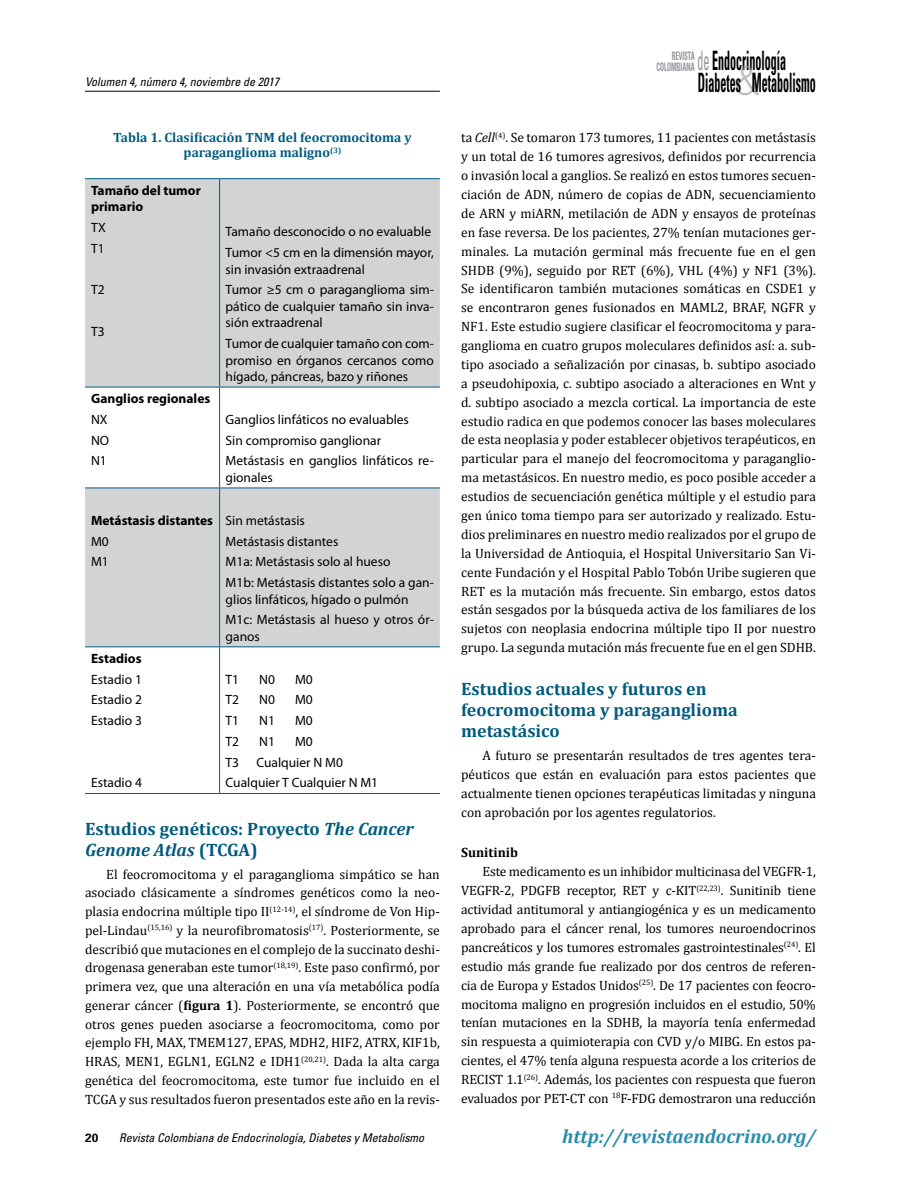
<style>
.page{position:relative;width:918px;height:1188px;background:#fff}
.page>*{position:absolute;margin:0;border:0;box-sizing:border-box;transform-origin:0 0}
.t1{font:700 condensed 26.7px/21.5px "Univers";color:#000;scale:.45 1}
.t2{font:italic 700 19.5px "Cambria";color:#2a8cac}
.t3{font:700 18px/21.1px "Cambria";color:#005b7f}
.t4{font:13.5px/18.9px "Cambria";color:#000;text-align:justify}
.t5{font:13.5px/20.7px "Myriad Pro";color:#000}
.t6{font:700 13.5px/16.5px "Myriad Pro";color:#000}
.t7{font:700 13.5px/15px "Cambria";color:#005b7f;text-align:center}
.t8{font:700 13.5px "Cambria";color:#000}
.t9{font:italic condensed 12px "Univers";color:#000}
.t10{font:700 12px "Univers";color:#000}
.t11{font:700 condensed 11.7px/10.5px "Univers";color:#939598;text-align:right;scale:.56 1}
.s1{font-style:italic}
.s2{font-weight:700}
.s3{font-weight:400;color:#939598}
.s4{font-family:"Akzidenz Grotesk BE";font-weight:300;font-stretch:normal;font-size:40.65px;color:#939598}
</style>
<div class="page">
<hr style="left:85px;top:91px;width:355px;height:1px;background:#000">
<svg style="left:85px;top:179px;width:355px;height:467px;fill:#d1d3d4"></svg>
<hr style="left:85px;top:178px;width:135px;height:1px;background:#005b7f">
<hr style="left:220px;top:178px;width:220px;height:1px;background:#005b7f">
<hr style="left:219px;top:179px;width:1px;height:208px;background:#005b7f">
<hr style="left:85px;top:387px;width:135px;height:1px;background:#005b7f">
<hr style="left:220px;top:387px;width:220px;height:1px;background:#005b7f">
<hr style="left:219px;top:387px;width:1px;height:101px;background:#005b7f">
<hr style="left:85px;top:488px;width:135px;height:1px;background:#005b7f">
<hr style="left:220px;top:488px;width:220px;height:1px;background:#005b7f">
<hr style="left:219px;top:488px;width:1px;height:158px;background:#005b7f">
<hr style="left:85px;top:646px;width:135px;height:1px;background:#005b7f">
<hr style="left:220px;top:646px;width:220px;height:1px;background:#005b7f">
<hr style="left:219px;top:647px;width:1px;height:146px;background:#005b7f">
<hr style="left:85px;top:793px;width:135px;height:1px;background:#005b7f">
<hr style="left:220px;top:793px;width:220px;height:1px;background:#005b7f">
<p class="t9" style="left:85px;top:74px;width:196px">Volumen 4, número 4, noviembre de 2017</p>
<p class="t7" style="left:113px;top:130px;width:300px">Tabla 1. Clasificación TNM del feocromocitoma y paraganglioma maligno<sup>(3)</sup></p>
<p class="t6" style="left:91px;top:182px;width:111px">Tamaño del tumor primario</p>
<p class="t5" style="left:91px;top:217px;width:16px">TX<br>T1</p>
<p class="t5" style="left:91px;top:279px;width:15px">T2</p>
<p class="t5" style="left:91px;top:321px;width:15px">T3</p>
<p class="t5" style="left:226px;top:221px;width:210px">Tamaño desconocido o no evaluable<br>Tumor &lt;5 cm en la dimensión mayor,</p>
<p class="t5" style="left:226px;top:258px;width:210px">sin invasión extraadrenal<br>Tumor ≥5 cm o paraganglioma sim-</p>
<p class="t5" style="left:226px;top:298px;width:210px;line-height:16.5px">pático de cualquier tamaño sin inva&shy;sión extraadrenal</p>
<p class="t5" style="left:226px;top:335px;width:210px;line-height:16.5px;text-align:justify">Tumor de cualquier tamaño con com&shy;promiso en órganos cercanos como hígado, páncreas, bazo y riñones</p>
<p class="t6" style="left:91px;top:390px;width:121px">Ganglios regionales</p>
<p class="t5" style="left:91px;top:409px;width:20px;text-align:justify">NX NO N1</p>
<p class="t5" style="left:226px;top:409px;width:210px">Ganglios linfáticos no evaluables<br>Sin compromiso ganglionar<br>Metástasis en ganglios linfáticos re-</p>
<p class="t5" style="left:226px;top:467px;width:49px">gionales</p>
<p class="t6" style="left:91px;top:512px;width:124px">Metástasis distantes</p>
<p class="t5" style="left:91px;top:530px;width:19px">M0<br>M1</p>
<p class="t5" style="left:226px;top:510px;width:210px">Sin metástasis<br>Metástasis distantes<br>M1a: Metástasis solo al hueso<br>M1b: Metástasis distantes solo a gan-</p>
<p class="t5" style="left:226px;top:588px;width:210px">glios linfáticos, hígado o pulmón<br>M1c: Metástasis al hueso y otros ór-</p>
<p class="t5" style="left:226px;top:626px;width:36px">ganos</p>
<p class="t6" style="left:91px;top:650px;width:52px">Estadios</p>
<p class="t5" style="left:91px;top:669px;width:52px;text-align:justify">Estadio 1<br>Estadio 2<br>Estadio 3</p>
<p class="t5" style="left:91px;top:772px;width:52px">Estadio 4</p>
<p class="t5" style="left:226px;top:669px;width:15px">T1</p>
<p class="t5" style="left:259px;top:669px;width:17px">N0</p>
<p class="t5" style="left:295px;top:669px;width:19px">M0</p>
<p class="t5" style="left:226px;top:689px;width:15px">T2</p>
<p class="t5" style="left:259px;top:689px;width:17px">N0</p>
<p class="t5" style="left:295px;top:689px;width:19px">M0</p>
<p class="t5" style="left:226px;top:710px;width:15px">T1</p>
<p class="t5" style="left:259px;top:710px;width:17px">N1</p>
<p class="t5" style="left:295px;top:710px;width:19px">M0</p>
<p class="t5" style="left:226px;top:731px;width:15px">T2</p>
<p class="t5" style="left:259px;top:731px;width:17px">N1</p>
<p class="t5" style="left:295px;top:731px;width:19px">M0</p>
<p class="t5" style="left:226px;top:752px;width:15px">T3</p>
<p class="t5" style="left:226px;top:752px;width:154px;text-align:center">Cualquier N M0<br>Cualquier T Cualquier N M1</p>
<h3 class="t3" style="left:85px;top:817px;width:330px">Estudios genéticos: Proyecto <span class="s1">The Cancer<br>Genome Atlas</span> (TCGA)</h3>
<p class="t4" style="left:85px;top:865px;width:356px;text-indent:21px">El feocromocitoma y el paraganglioma simpático se han asociado clásicamente a síndromes genéticos como la neo&shy;plasia endocrina múltiple tipo II<sup>(12-14)</sup>, el síndrome de Von Hip&shy;pel-Lindau<sup>(15,16)</sup> y la neurofibromatosis<sup>(17)</sup>. Posteriormente, se describió que mutaciones en el complejo de la succinato deshi&shy;drogenasa generaban este tumor<sup>(18,19)</sup>. Este paso confirmó, por primera vez, que una alteración en una vía metabólica podía generar cáncer (<span class="s2">figura 1</span>). Posteriormente, se encontró que otros genes pueden asociarse a feocromocitoma, como por ejemplo FH, MAX, TMEM127, EPAS, MDH2, HIF2, ATRX, KIF1b, HRAS, MEN1, EGLN1, EGLN2 e IDH1<sup>(20,21)</sup>. Dada la alta carga genética del feocromocitoma, este tumor fue incluido en el TCGA y sus resultados fueron presentados este año en la revis-</p>
<p class="t11" style="left:657px;top:51px;width:70px">Revista colombiana</p>
<h1 class="t1" style="left:697px;top:50px;width:265px"><span class="s3">de</span> Endocrinología<br>Diabetes<span class="s4">&amp;</span>Metabolismo</h1>
<p class="t4" style="left:461px;top:128px;width:356px">ta <span class="s1">Cell</span><sup>(4)</sup>. Se tomaron 173 tumores, 11 pacientes con metástasis y un total de 16 tumores agresivos, definidos por recurrencia o invasión local a ganglios. Se realizó en estos tumores secuen&shy;ciación de ADN, número de copias de ADN, secuenciamiento de ARN y miARN, metilación de ADN y ensayos de proteínas en fase reversa. De los pacientes, 27% tenían mutaciones ger&shy;minales. La mutación germinal más frecuente fue en el gen SHDB (9%), seguido por RET (6%), VHL (4%) y NF1 (3%).<br>Se identificaron también mutaciones somáticas en CSDE1 y se encontraron genes fusionados en MAML2, BRAF, NGFR y NF1. Este estudio sugiere clasificar el feocromocitoma y para&shy;ganglioma en cuatro grupos moleculares definidos así: a. sub&shy;tipo asociado a señalización por cinasas, b. subtipo asociado a pseudohipoxia, c. subtipo asociado a alteraciones en Wnt y d. subtipo asociado a mezcla cortical. La importancia de este estudio radica en que podemos conocer las bases moleculares de esta neoplasia y poder establecer objetivos terapéuticos, en particular para el manejo del feocromocitoma y paraganglio&shy;ma metastásicos. En nuestro medio, es poco posible acceder a estudios de secuenciación genética múltiple y el estudio para gen único toma tiempo para ser autorizado y realizado. Estu&shy;dios preliminares en nuestro medio realizados por el grupo de la Universidad de Antioquia, el Hospital Universitario San Vi&shy;cente Fundación y el Hospital Pablo Tobón Uribe sugieren que RET es la mutación más frecuente. Sin embargo, estos datos están sesgados por la búsqueda activa de los familiares de los sujetos con neoplasia endocrina múltiple tipo II por nuestro grupo. La segunda mutación más frecuente fue en el gen SDHB.</p>
<h3 class="t3" style="left:461px;top:677px;width:278px">Estudios actuales y futuros en feocromocitoma y paraganglioma metastásico</h3>
<p class="t4" style="left:461px;top:746px;width:356px;text-indent:21px">A futuro se presentarán resultados de tres agentes tera&shy;péuticos que están en evaluación para estos pacientes que actualmente tienen opciones terapéuticas limitadas y ninguna con aprobación por los agentes regulatorios.</p>
<p class="t8" style="left:461px;top:843px;width:58px">Sunitinib</p>
<p class="t4" style="left:461px;top:862px;width:356px;text-indent:21px">Este medicamento es un inhibidor multicinasa del VEGFR-1, VEGFR-2, PDGFB receptor, RET y c-KIT<sup>(22,23)</sup>. Sunitinib tiene actividad antitumoral y antiangiogénica y es un medicamento aprobado para el cáncer renal, los tumores neuroendocrinos pancreáticos y los tumores estromales gastrointestinales<sup>(24)</sup>. El estudio más grande fue realizado por dos centros de referen&shy;cia de Europa y Estados Unidos<sup>(25)</sup>. De 17 pacientes con feocro&shy;mocitoma maligno en progresión incluidos en el estudio, 50% tenían mutaciones en la SDHB, la mayoría tenía enfermedad sin respuesta a quimioterapia con CVD y/o MIBG. En estos pa&shy;cientes, el 47% tenía alguna respuesta acorde a los criterios de RECIST 1.1<sup>(26)</sup>. Además, los pacientes con respuesta que fueron evaluados por PET-CT con <sup>18</sup>F-FDG demostraron una reducción</p>
<p class="t10" style="left:85px;top:1130px;width:15px">20</p>
<p class="t9" style="left:119px;top:1130px;width:307px">Revista Colombiana de Endocrinología, Diabetes y Metabolismo</p>
<h2 class="t2" style="left:562px;top:1123px;width:255px">http://revistaendocrino.org/</h2>
</div>
